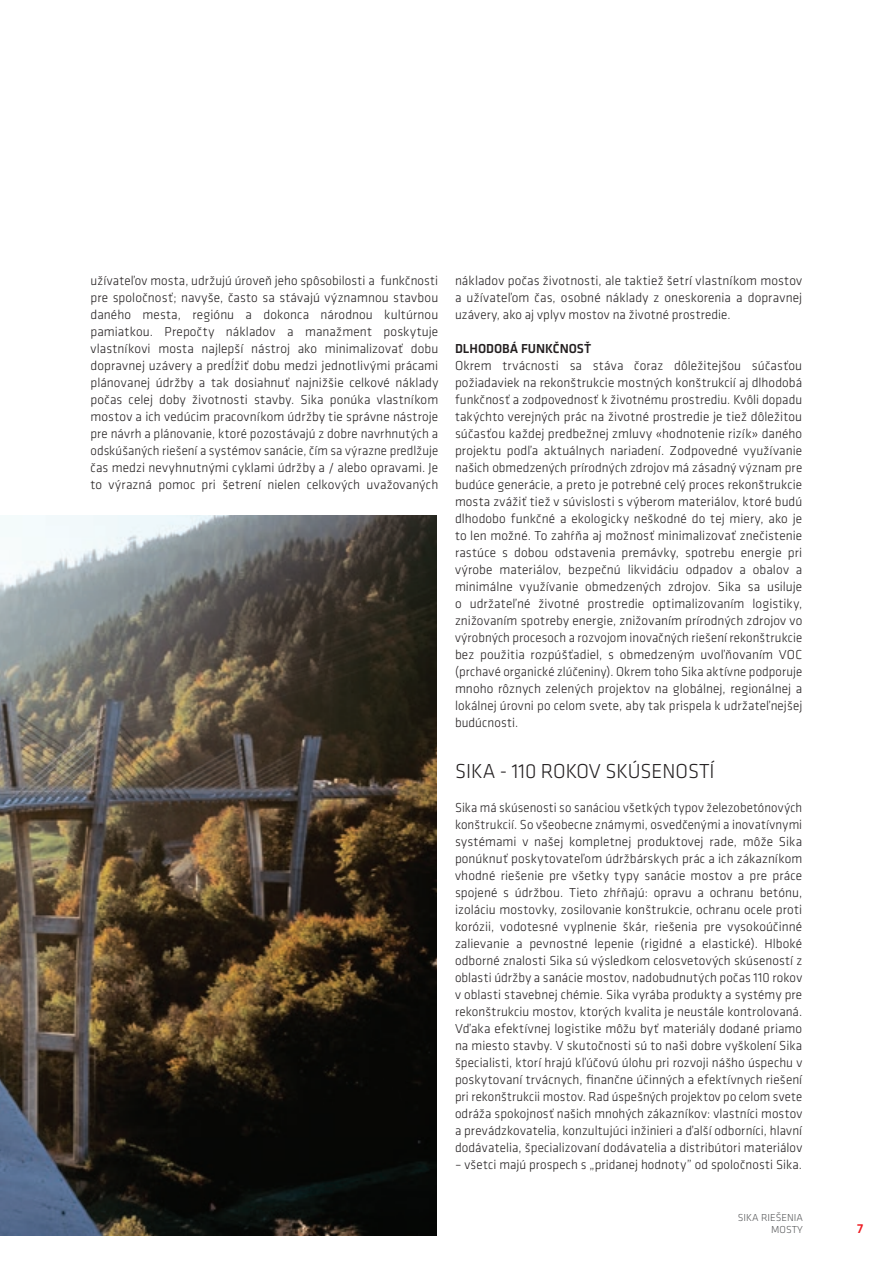
<style>
.page{position:relative;width:893px;height:1263px;background:#fff}
.page>*{position:absolute;margin:0;border:0;box-sizing:border-box;transform-origin:0 0}
.t1{font:300 21px "Klavika";color:#231f20}
.t2{font:300 13.5px/17px "Klavika";letter-spacing:.01em;color:#231f20;text-align:justify}
.t3{font:300 13.5px/17px "Klavika";letter-spacing:.01em;color:#231f20;text-align:justify;scale:.95 1}
.t4{font:500 13.5px "Klavika";color:#231f20}
.t5{font:500 13.5px "Klavika";color:#ee1d23}
.t6{font:300 10.5px/12.6px "Klavika";color:#57585a;text-align:right}
</style>
<div class="page">
<img style="left:0;top:515px;width:436px;height:720px">
<p class="t2" style="left:91px;top:272px;width:349px">užívateľov mosta, udržujú úroveň jeho spôsobilosti a funkčnosti pre spoločnosť; navyše, často sa stávajú významnou stavbou daného mesta, regiónu a dokonca národnou kultúrnou pamiatkou. Prepočty nákladov a manažment poskytuje vlastníkovi mosta najlepší nástroj ako minimalizovať dobu dopravnej uzávery a predĺžiť dobu medzi jednotlivými prácami plánovanej údržby a tak dosiahnuť najnižšie celkové náklady počas celej doby životnosti stavby. Sika ponúka vlastníkom mostov a ich vedúcim pracovníkom údržby tie správne nástroje pre návrh a plánovanie, ktoré pozostávajú z dobre navrhnutých a odskúšaných riešení a systémov sanácie, čím sa výrazne predlžuje čas medzi nevyhnutnými cyklami údržby a / alebo opravami. Je to výrazná pomoc pri šetrení nielen celkových uvažovaných</p>
<p class="t2" style="left:455px;top:272px;width:349px">nákladov počas životnosti, ale taktiež šetrí vlastníkom mostov a užívateľom čas, osobné náklady z oneskorenia a dopravnej uzávery, ako aj vplyv mostov na životné prostredie.</p>
<p class="t4" style="left:455px;top:339px;width:138px">DLHODOBÁ FUNKČNOSŤ</p>
<p class="t2" style="left:455px;top:357px;width:349px">Okrem trvácnosti sa stáva čoraz dôležitejšou súčasťou požiadaviek na rekonštrukcie mostných konštrukcií aj dlhodobá funkčnosť a zodpovednosť k životnému prostrediu. Kvôli dopadu takýchto verejných prác na životné prostredie je tiež dôležitou súčasťou každej predbežnej zmluvy «hodnotenie rizík» daného projektu podľa aktuálnych nariadení. Zodpovedné využívanie našich obmedzených prírodných zdrojov má zásadný význam pre budúce generácie, a preto je potrebné celý proces rekonštrukcie mosta zvážiť tiež v súvislosti s výberom materiálov, ktoré budú dlhodobo funkčné a ekologicky neškodné do tej miery, ako je to len možné. To zahŕňa aj možnosť minimalizovať znečistenie rastúce s dobou odstavenia premávky, spotrebu energie pri výrobe materiálov, bezpečnú likvidáciu odpadov a obalov a minimálne využívanie obmedzených zdrojov. Sika sa usiluje o udržateľné životné prostredie optimalizovaním logistiky, znižovaním spotreby energie, znižovaním prírodných zdrojov vo výrobných procesoch a rozvojom inovačných riešení rekonštrukcie bez použitia rozpúšťadiel, s obmedzeným uvoľňovaním VOC (prchavé organické zlúčeniny). Okrem toho Sika aktívne podporuje mnoho rôznych zelených projektov na globálnej, regionálnej a lokálnej úrovni po celom svete, aby tak prispela k udržateľnejšej budúcnosti.</p>
<h1 class="t1" style="left:455px;top:758px;width:99px">Sika - 110 rokov</h1>
<h1 class="t1" style="left:605px;top:758px;width:12px">skúseností</h1>
<p class="t3" style="left:455px;top:799px;width:367px">Sika má skúsenosti so sanáciou všetkých typov železobetónových konštrukcií. So všeobecne známymi, osvedčenými a inovatívnymi systémami v našej kompletnej produktovej rade, môže Sika ponúknuť poskytovateľom údržbárskych prác a ich zákazníkom vhodné riešenie pre všetky typy sanácie mostov a pre práce spojené s údržbou. Tieto zhŕňajú: opravu a ochranu betónu, izoláciu mostovky, zosilovanie konštrukcie, ochranu ocele proti korózii, vodotesné vyplnenie škár, riešenia pre vysokoúčinné zalievanie a pevnostné lepenie (rigidné a elastické). Hlboké odborné znalosti Sika sú výsledkom celosvetových skúseností z oblasti údržby a sanácie mostov, nadobudnutých počas 110 rokov v oblasti stavebnej chémie. Sika vyrába produkty a systémy pre rekonštrukciu mostov, ktorých kvalita je neustále kontrolovaná.<br>Vďaka efektívnej logistike môžu byť materiály dodané priamo na miesto stavby. V skutočnosti sú to naši dobre vyškolení Sika špecialisti, ktorí hrajú kľúčovú úlohu pri rozvoji nášho úspechu v poskytovaní trvácnych, finančne účinných a efektívnych riešení pri rekonštrukcii mostov. Rad úspešných projektov po celom svete odráža spokojnosť našich mnohých zákazníkov: vlastníci mostov a prevádzkovatelia, konzultujúci inžinieri a ďalší odborníci, hlavní dodávatelia, špecializovaní dodávatelia a distribútori materiálov</p>
<p class="t2" style="left:455px;top:1156px;width:349px">– všetci majú prospech s „pridanej hodnoty” od spoločnosti Sika.</p>
<p class="t6" style="left:738px;top:1211px;width:66px">SIKA RIEŠENIA<br>Mosty</p>
<p class="t5" style="left:857px;top:1219px;width:8px">7</p>
</div>
